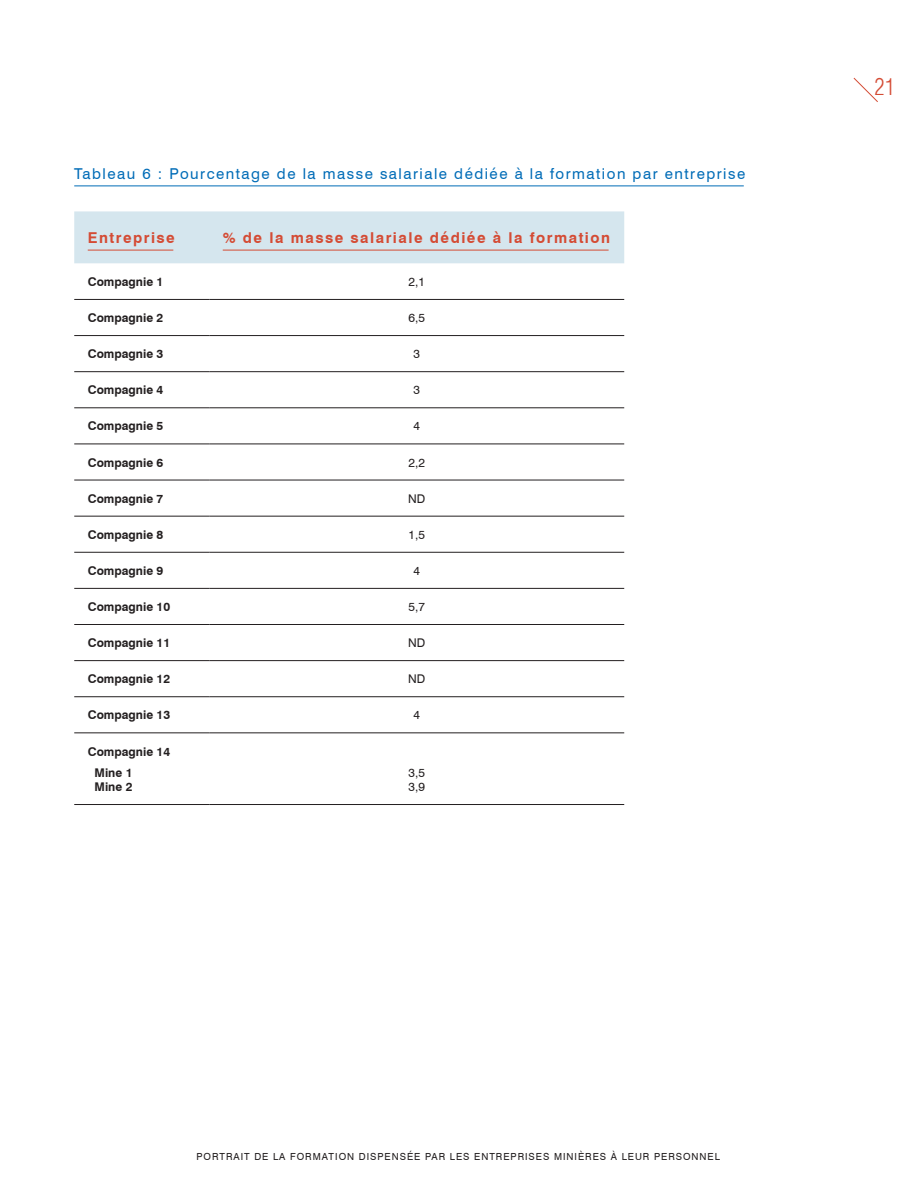
<style>
.page{position:relative;width:918px;height:1188px;background:#fff}
.page>*{position:absolute;margin:0;border:0;box-sizing:border-box;transform-origin:0 0}
.t1{font:300 condensed 22.8px "Swiss 721 BT";color:#d44b34}
.t2{font:15px "Swiss 721 BT";letter-spacing:.1em;color:#006cb7}
.t3{font:700 15px "Swiss 721 BT";letter-spacing:.1em;color:#d44b34}
.t4{font:700 12px/21.1px "Swiss 721 BT";color:#231f20}
.t5{font:12px/14.4px "Swiss 721 BT";color:#231f20}
.t6{font:9.75px "Swiss 721 BT";letter-spacing:.1em;color:#231f20}
</style>
<div class="page">
<svg style="left:853px;top:78px;width:25px;height:24px"></svg>
<hr style="left:74px;top:186px;width:670px;height:1px;background:#006cb7">
<div style="left:74px;top:211px;width:550px;height:52px;background:#d5e6ee"></div>
<hr style="left:74px;top:299px;width:135px;height:1px;background:#231f20">
<hr style="left:209px;top:299px;width:415px;height:1px;background:#231f20">
<hr style="left:74px;top:335px;width:135px;height:1px;background:#231f20">
<hr style="left:209px;top:335px;width:415px;height:1px;background:#231f20">
<hr style="left:74px;top:371px;width:135px;height:1px;background:#231f20">
<hr style="left:209px;top:371px;width:415px;height:1px;background:#231f20">
<hr style="left:74px;top:408px;width:135px;height:1px;background:#231f20">
<hr style="left:209px;top:408px;width:415px;height:1px;background:#231f20">
<hr style="left:74px;top:444px;width:135px;height:1px;background:#231f20">
<hr style="left:209px;top:444px;width:415px;height:1px;background:#231f20">
<hr style="left:74px;top:480px;width:135px;height:1px;background:#231f20">
<hr style="left:209px;top:480px;width:415px;height:1px;background:#231f20">
<hr style="left:74px;top:516px;width:135px;height:1px;background:#231f20">
<hr style="left:209px;top:516px;width:415px;height:1px;background:#231f20">
<hr style="left:74px;top:552px;width:135px;height:1px;background:#231f20">
<hr style="left:209px;top:552px;width:415px;height:1px;background:#231f20">
<hr style="left:74px;top:588px;width:135px;height:1px;background:#231f20">
<hr style="left:209px;top:588px;width:415px;height:1px;background:#231f20">
<hr style="left:74px;top:624px;width:135px;height:1px;background:#231f20">
<hr style="left:209px;top:624px;width:415px;height:1px;background:#231f20">
<hr style="left:74px;top:660px;width:135px;height:1px;background:#231f20">
<hr style="left:209px;top:660px;width:415px;height:1px;background:#231f20">
<hr style="left:74px;top:696px;width:135px;height:1px;background:#231f20">
<hr style="left:209px;top:696px;width:415px;height:1px;background:#231f20">
<hr style="left:74px;top:733px;width:135px;height:1px;background:#231f20">
<hr style="left:209px;top:733px;width:415px;height:1px;background:#231f20">
<hr style="left:74px;top:804px;width:135px;height:1px;background:#231f20">
<hr style="left:209px;top:804px;width:415px;height:1px;background:#231f20">
<hr style="left:88px;top:250px;width:85px;height:1px;background:#d44b34">
<hr style="left:223px;top:250px;width:386px;height:1px;background:#d44b34">
<p class="t2" style="left:74px;top:164px;width:673px">TABLEAU 6 : POURCENTAGE DE LA MASSE SALARIALE DÉDIÉE À LA FORMATION PAR ENTREPRISE</p>
<p class="t3" style="left:88px;top:229px;width:89px">Entreprise</p>
<p class="t3" style="left:223px;top:229px;width:389px">% de la masse salariale dédiée à la formation</p>
<p class="t4" style="left:88px;top:271px;width:77px">Compagnie 1</p>
<p class="t5" style="left:409px;top:274px;width:18px">2,1</p>
<p class="t4" style="left:88px;top:307px;width:77px">Compagnie 2</p>
<p class="t5" style="left:409px;top:311px;width:18px">6,5</p>
<p class="t4" style="left:88px;top:343px;width:77px">Compagnie 3</p>
<p class="t5" style="left:413px;top:347px;width:8px">3</p>
<p class="t4" style="left:88px;top:379px;width:77px">Compagnie 4</p>
<p class="t5" style="left:413px;top:383px;width:8px">3</p>
<p class="t4" style="left:88px;top:415px;width:77px">Compagnie 5</p>
<p class="t5" style="left:413px;top:419px;width:8px">4</p>
<p class="t4" style="left:88px;top:452px;width:77px">Compagnie 6</p>
<p class="t5" style="left:409px;top:455px;width:18px">2,2</p>
<p class="t4" style="left:88px;top:488px;width:77px">Compagnie 7</p>
<p class="t5" style="left:408px;top:491px;width:17px">ND</p>
<p class="t4" style="left:88px;top:524px;width:77px">Compagnie 8</p>
<p class="t5" style="left:409px;top:527px;width:18px">1,5</p>
<p class="t4" style="left:88px;top:560px;width:77px">Compagnie 9</p>
<p class="t5" style="left:413px;top:563px;width:8px">4</p>
<p class="t4" style="left:88px;top:596px;width:84px">Compagnie 10</p>
<p class="t5" style="left:409px;top:599px;width:18px">5,7</p>
<p class="t4" style="left:88px;top:632px;width:84px">Compagnie 11</p>
<p class="t5" style="left:408px;top:636px;width:17px">ND</p>
<p class="t4" style="left:88px;top:668px;width:84px">Compagnie 12</p>
<p class="t5" style="left:408px;top:672px;width:17px">ND</p>
<p class="t4" style="left:88px;top:704px;width:84px">Compagnie 13</p>
<p class="t5" style="left:413px;top:708px;width:8px">4</p>
<p class="t4" style="left:95px;top:741px;width:77px;text-indent:-7px">Compagnie 14<br>Mine 1</p>
<p class="t4" style="left:95px;top:776px;width:39px">Mine 2</p>
<p class="t5" style="left:409px;top:765px;width:18px">3,5<br>3,9</p>
<p class="t1" style="left:874px;top:73px;width:23px">21</p>
<p class="t6" style="left:196px;top:1150px;width:525px">PORTRAIT DE LA FORMATION DISPENSÉE PAR LES ENTREPRISES MINIÈRES À LEUR PERSONNEL</p>
</div>
